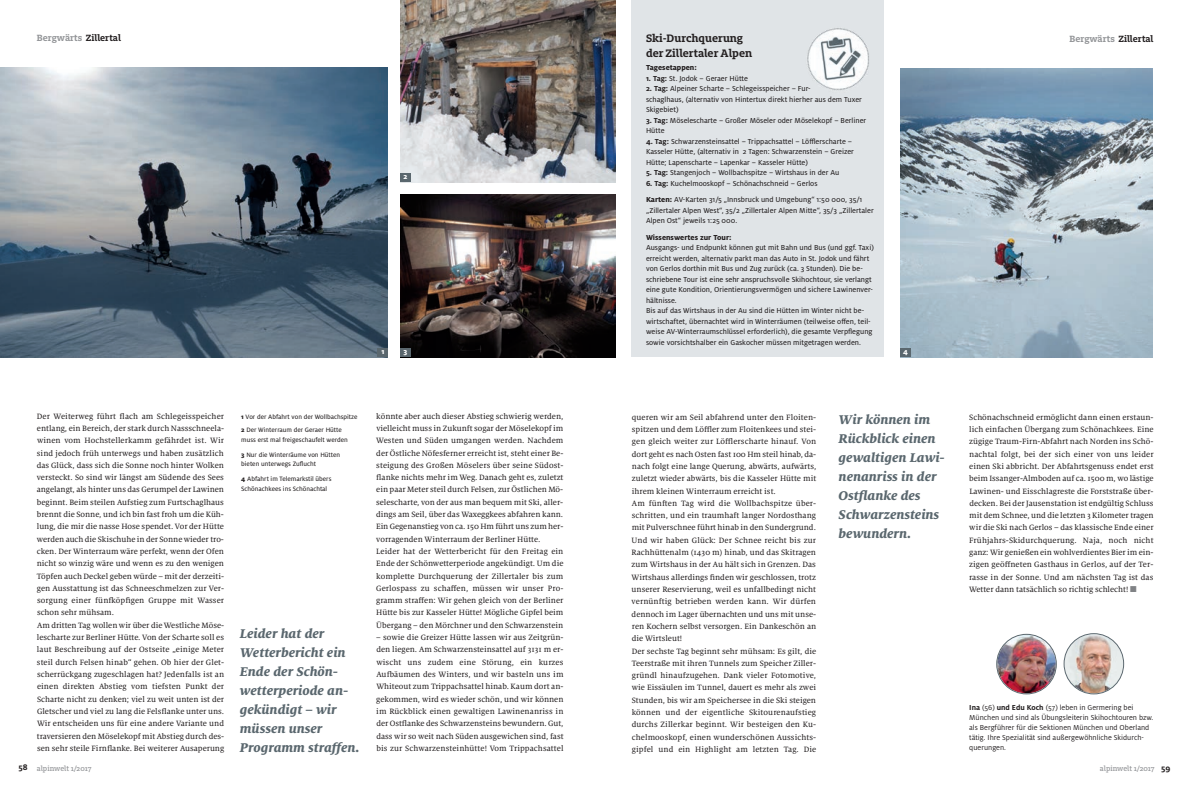
<style>
.page{position:relative;width:1191px;height:794px;background:#fff}
.page>*{position:absolute;margin:0;border:0;box-sizing:border-box;transform-origin:0 0}
.t1{font:italic 800 14px/19px "Milo Serif OT";color:#5a676e}
.t2{font:700 12px/14.4px "Milo Slab OT";color:#231f20}
.t3{font:700 10px "Milo Slab OT";color:#939598}
.t4{font:700 9px "Milo OT";color:#231f20}
.t5{font:8.5px/12.3px "Milo Serif OT Text";color:#231f20}
.t6{font:8px/10.5px "Milo OT Text";color:#231f20}
.t7{font:8px/10px "Milo OT";color:#231f20}
.t8{font:800 8px "Milo OT";color:#231f20}
.t9{font:500 8px "Milo Slab OT";color:#939598}
.t10{font:800 8px "Milo OT";color:#fff}
.t11{font:7px/15px "Milo OT Text";color:#231f20}
.s1{color:#231f20}
.s2{font-family:"Milo OT";font-weight:700}
.s3{font-family:"Milo OT";font-weight:800}
.s4{color:#808285}
.s5{font-weight:700}
.s6{font-family:"Milo OT";font-weight:700;font-size:9px;color:#231f20}
</style>
<div class="page">
<img style="left:0;top:67px;width:388px;height:290px">
<img style="left:900px;top:68px;width:252px;height:289px">
<img style="left:400px;top:0;width:215px;height:182px">
<img style="left:400px;top:194px;width:215px;height:163px">
<div style="left:378px;top:348px;width:10px;height:9px;background:#5a676e"></div>
<div style="left:400px;top:173px;width:10px;height:9px;background:#5a676e"></div>
<div style="left:400px;top:348px;width:10px;height:9px;background:#5a676e"></div>
<div style="left:900px;top:348px;width:10px;height:9px;background:#5a676e"></div>
<img style="left:996px;top:634px;width:60px;height:60px">
<svg style="left:1063px;top:633px;width:61px;height:61px"></svg>
<div style="left:631px;top:0;width:252px;height:357px;background:#e0e4e7"></div>
<img style="left:807px;top:28px;width:62px;height:62px">
<p class="t3" style="left:37px;top:34px;width:86px">Bergwärts <span class="s1">Zillertal</span></p>
<p class="t10" style="left:403px;top:173px;width:5px">2</p>
<h2 class="t2" style="left:646px;top:32px;width:108px">Ski-Durchquerung der Zillertaler Alpen</h2>
<p class="t8" style="left:646px;top:65px;width:52px">Tagesetappen:</p>
<p class="t6" style="left:646px;top:73px;width:104px"><span class="s2">1. Tag:</span> St. Jodok – Geraer Hütte</p>
<p class="t6" style="left:646px;top:84px;width:217px"><span class="s2">2. Tag:</span> Alpeiner Scharte – Schlegeisspeicher – Fur-<br>schaglhaus, (alternativ von Hintertux direkt hierher aus dem Tuxer<br>Skigebiet)</p>
<p class="t6" style="left:646px;top:115px;width:222px"><span class="s2">3. Tag:</span> Möselescharte – Großer Möseler oder Möselekopf – Berliner<br>Hütte</p>
<p class="t6" style="left:646px;top:136px;width:209px"><span class="s2">4. Tag:</span> Schwarzensteinsattel – Trippachsattel – Löfflerscharte –<br>Kasseler Hütte, (alternativ in 2 Tagen: Schwarzenstein – Greizer<br>Hütte; Lapenscharte – Lapenkar – Kasseler Hütte)</p>
<p class="t6" style="left:646px;top:168px;width:195px"><span class="s2">5. Tag:</span> Stangenjoch – Wollbachspitze – Wirtshaus in der Au</p>
<p class="t6" style="left:646px;top:175px;width:218px;line-height:16.5px"><span class="s2">6. Tag:</span> Kuchelmooskopf – Schönachschneid – Gerlos<br><span class="s3">Karten:</span> AV-Karten 31/5 „Innsbruck und Umgebung“ 1:50 000, 35/1</p>
<p class="t6" style="left:646px;top:205px;width:229px">„Zillertaler Alpen West“, 35/2 „Zillertaler Alpen Mitte“, 35/3 „Zillertaler<br>Alpen Ost“ jeweils 1:25 000.</p>
<p class="t8" style="left:646px;top:234px;width:87px">Wissenswertes zur Tour:</p>
<p class="t6" style="left:646px;top:243px;width:229px">Ausgangs- und Endpunkt können gut mit Bahn und Bus (und ggf. Taxi) erreicht werden, alternativ parkt man das Auto in St. Jodok und fährt von Gerlos dorthin mit Bus und Zug zurück (ca. 3 Stunden). Die be&shy;schriebene Tour ist eine sehr anspruchsvolle Skihochtour, sie verlangt eine gute Kondition, Orientierungsvermögen und sichere Lawinenver&shy;hältnisse.<br>Bis auf das Wirtshaus in der Au sind die Hütten im Winter nicht be&shy;wirtschaftet, übernachtet wird in Winterräumen (teilweise offen, teil&shy;weise AV-Winterraumschlüssel erforderlich), die gesamte Verpflegung sowie vorsichtshalber ein Gaskocher müssen mitgetragen werden.</p>
<p class="t3" style="left:1069px;top:35px;width:86px">Bergwärts <span class="s1">Zillertal</span></p>
<p class="t10" style="left:381px;top:348px;width:5px">1</p>
<p class="t10" style="left:404px;top:348px;width:5px">3</p>
<p class="t10" style="left:903px;top:348px;width:6px">4</p>
<p class="t5" style="left:37px;top:410px;width:189px">Der Weiterweg führt flach am Schlegeisspeicher entlang, ein Bereich, der stark durch Nassschneela&shy;winen vom Hochstellerkamm gefährdet ist. Wir sind jedoch früh unterwegs und haben zusätzlich das Glück, dass sich die Sonne noch hinter Wolken versteckt. So sind wir längst am Südende des Sees angelangt, als hinter uns das Gerumpel der Lawinen beginnt. Beim steilen Aufstieg zum Furtschaglhaus brennt die Sonne, und ich bin fast froh um die Küh&shy;lung, die mir die nasse Hose spendet. Vor der Hütte werden auch die Skischuhe in der Sonne wieder tro&shy;cken. Der Winterraum wäre perfekt, wenn der Ofen nicht so winzig wäre und wenn es zu den wenigen Töpfen auch Deckel geben würde – mit der derzeiti&shy;gen Ausstattung ist das Schneeschmelzen zur Ver&shy;sorgung einer fünfköpfigen Gruppe mit Wasser schon sehr mühsam.<br>Am dritten Tag wollen wir über die Westliche Möse&shy;lescharte zur Berliner Hütte. Von der Scharte soll es laut Beschreibung auf der Ostseite „einige Meter steil durch Felsen hinab“ gehen. Ob hier der Glet&shy;scherrückgang zugeschlagen hat? Jedenfalls ist an einen direkten Abstieg vom tiefsten Punkt der Scharte nicht zu denken; viel zu weit unten ist der Gletscher und viel zu lang die Felsflanke unter uns.<br>Wir entscheiden uns für eine andere Variante und traversieren den Möselekopf mit Abstieg durch des&shy;sen sehr steile Firnflanke. Bei weiterer Ausaperung</p>
<p class="t11" style="left:241px;top:410px;width:118px;line-height:13.5px"><span class="s3">1</span> Vor der Abfahrt von der Wollbachspitze<br><span class="s3">2</span> Der Winterraum der Geraer Hütte</p>
<p class="t11" style="left:241px;top:432px;width:108px">muss erst mal freigeschaufelt werden<br><span class="s3">3</span> Nur die Winterräume von Hütten</p>
<p class="t11" style="left:241px;top:457px;width:92px">bieten unterwegs Zuflucht<br><span class="s3">4</span> Abfahrt im Telemarkstil übers</p>
<p class="t11" style="left:241px;top:481px;width:87px">Schönachkees ins Schönachtal</p>
<h1 class="t1" style="left:240px;top:625px;width:122px">Leider hat der<br>Wetterbericht ein<br>Ende der Schön&shy;wetterperiode an&shy;gekündigt – wir müssen unser<br>Programm straffen.</h1>
<p class="t5" style="left:376px;top:410px;width:189px">könnte aber auch dieser Abstieg schwierig werden, vielleicht muss in Zukunft sogar der Möselekopf im Westen und Süden umgangen werden. Nachdem der Östliche Nöfesferner erreicht ist, steht einer Be&shy;steigung des Großen Möselers über seine Südost&shy;flanke nichts mehr im Weg. Danach geht es, zuletzt ein paar Meter steil durch Felsen, zur Östlichen Mö&shy;selescharte, von der aus man bequem mit Ski, aller&shy;dings am Seil, über das Waxeggkees abfahren kann.<br>Ein Gegenanstieg von ca. 150 Hm führt uns zum her&shy;vorragenden Winterraum der Berliner Hütte.<br>Leider hat der Wetterbericht für den Freitag ein Ende der Schönwetterperiode angekündigt. Um die komplette Durchquerung der Zillertaler bis zum Gerlospass zu schaffen, müssen wir unser Pro&shy;gramm straffen: Wir gehen gleich von der Berliner Hütte bis zur Kasseler Hütte! Mögliche Gipfel beim Übergang – den Mörchner und den Schwarzenstein</p>
<p class="t5" style="left:376px;top:632px;width:189px;text-align:justify">– sowie die Greizer Hütte lassen wir aus Zeitgrün&shy;den liegen. Am Schwarzensteinsattel auf 3131 m er&shy;wischt uns zudem eine Störung, ein kurzes Aufbäumen des Winters, und wir basteln uns im Whiteout zum Trippachsattel hinab. Kaum dort an&shy;gekommen, wird es wieder schön, und wir können im Rückblick einen gewaltigen Lawinenanriss in der Ostflanke des Schwarzensteins bewundern. Gut, dass wir so weit nach Süden ausgewichen sind, fast bis zur Schwarzensteinhütte! Vom Trippachsattel</p>
<p class="t5" style="left:631px;top:411px;width:186px">queren wir am Seil abfahrend unter den Floiten&shy;spitzen und dem Löffler zum Floitenkees und stei&shy;gen gleich weiter zur Löfflerscharte hinauf. Von dort geht es nach Osten fast 100 Hm steil hinab, da&shy;nach folgt eine lange Querung, abwärts, aufwärts, zuletzt wieder abwärts, bis die Kasseler Hütte mit ihrem kleinen Winterraum erreicht ist.<br>Am fünften Tag wird die Wollbachspitze über&shy;schritten, und ein traumhaft langer Nordosthang mit Pulverschnee führt hinab in den Sundergrund.<br>Und wir haben Glück: Der Schnee reicht bis zur Rachhüttenalm (1430 m) hinab, und das Skitragen zum Wirtshaus in der Au hält sich in Grenzen. Das Wirtshaus allerdings finden wir geschlossen, trotz unserer Reservierung, weil es unfallbedingt nicht vernünftig betrieben werden kann. Wir dürfen dennoch im Lager übernachten und uns mit unse&shy;ren Kochern selbst versorgen. Ein Dankeschön an die Wirtsleut!<br>Der sechste Tag beginnt sehr mühsam: Es gilt, die Teerstraße mit ihren Tunnels zum Speicher Ziller&shy;gründl hinaufzugehen. Dank vieler Fotomotive, wie Eissäulen im Tunnel, dauert es mehr als zwei Stunden, bis wir am Speichersee in die Ski steigen können und der eigentliche Skitourenaufstieg durchs Zillerkar beginnt. Wir besteigen den Ku&shy;chelmooskopf, einen wunderschönen Aussichts&shy;gipfel und ein Highlight am letzten Tag. Die</p>
<h1 class="t1" style="left:838px;top:411px;width:108px">Wir können im<br>Rückblick einen gewaltigen Lawi&shy;nenanriss in der<br>Ostflanke des<br>Schwarzensteins bewundern.</h1>
<p class="t5" style="left:969px;top:411px;width:186px;text-align:justify">Schönachschneid ermöglicht dann einen erstaun&shy;lich einfachen Übergang zum Schönachkees. Eine zügige Traum-Firn-Abfahrt nach Norden ins Schö&shy;nachtal folgt, bei der sich einer von uns leider einen Ski abbricht. Der Abfahrtsgenuss endet erst beim Issanger-Almboden auf ca. 1500 m, wo lästige Lawinen- und Eisschlagreste die Forststraße über&shy;decken. Bei der Jausenstation ist endgültig Schluss mit dem Schnee, und die letzten 3 Kilometer tragen wir die Ski nach Gerlos – das klassische Ende einer Frühjahrs-Skidurchquerung. Naja, noch nicht ganz: Wir genießen ein wohlverdientes Bier im ein&shy;zigen geöffneten Gasthaus in Gerlos, auf der Ter&shy;rasse in der Sonne. Und am nächsten Tag ist das Wetter dann tatsächlich so richtig schlecht! <span class="s4">■</span></p>
<p class="t7" style="left:969px;top:702px;width:185px"><span class="s5">Ina</span> (56) <span class="s5">und Edu Koch</span> (57) leben in Germering bei München und sind als Übungsleiterin Skihochtouren bzw. als Bergführer für die Sektionen München und Oberland tätig. Ihre Spezialität sind außergewöhnliche Skidurch&shy;querungen.</p>
<p class="t9" style="left:18px;top:766px;width:75px"><span class="s6">58</span> alpinwelt 1/2017</p>
<p class="t9" style="left:1099px;top:765px;width:56px">alpinwelt 1/2017</p>
<p class="t4" style="left:1161px;top:765px;width:11px">59</p>
</div>
